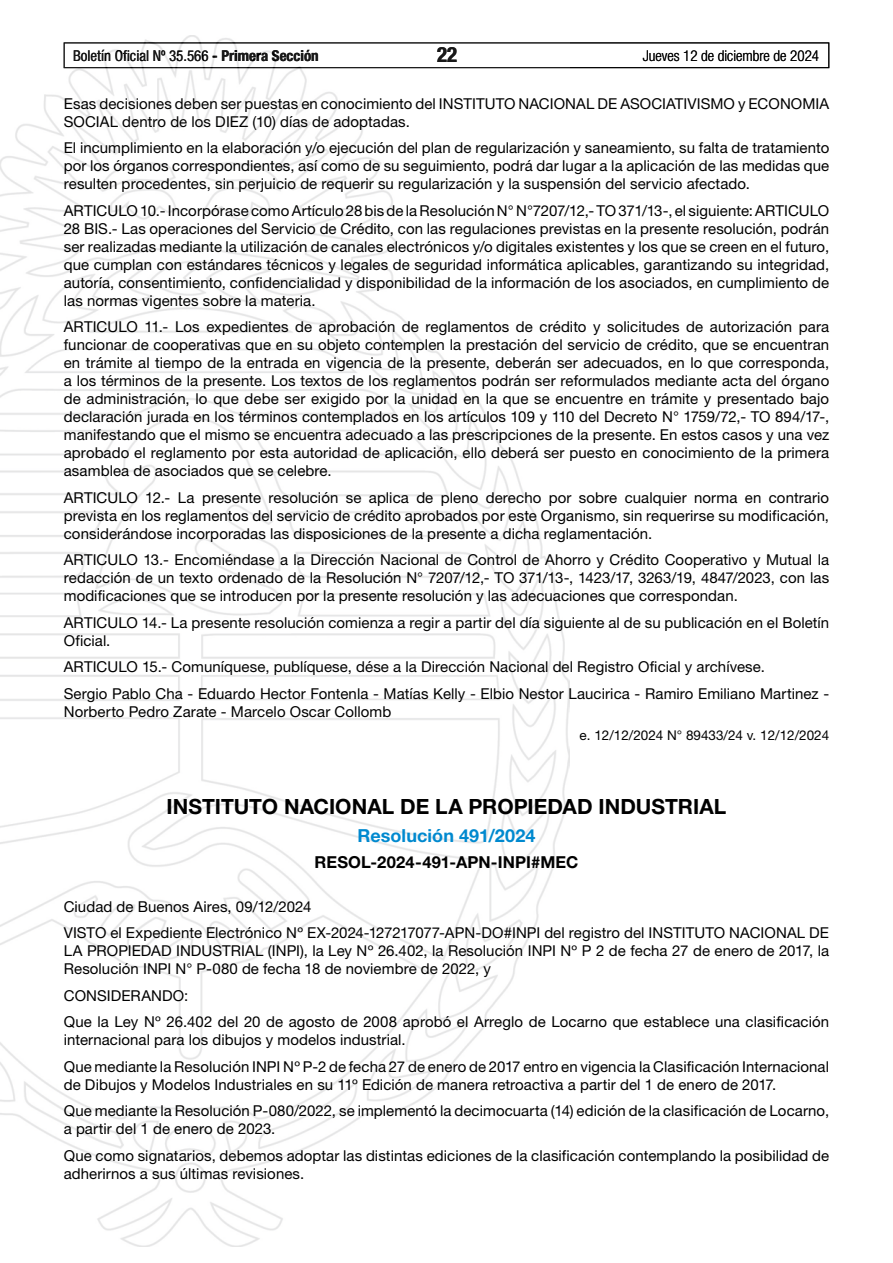
<style>
.page{position:relative;width:893px;height:1263px;background:#fff}
.page>*{position:absolute;margin:0;border:0;box-sizing:border-box;transform-origin:0 0}
.t1{font:700 21px "Helvetica Neue LT Std";color:#000}
.t2{font:700 condensed 21px "Helvetica Neue LT Std";color:#000}
.t3{font:700 18px "Helvetica Neue LT Std";letter-spacing:.005em;color:#0089cf}
.t4{font:700 16.5px "Helvetica Neue LT Std";letter-spacing:.01em;color:#000}
.t5{font:15px/18px "Helvetica Neue LT Std";letter-spacing:.005em;color:#000}
.t6{font:condensed 15px "Helvetica Neue LT Std";color:#000}
.t7{font:300 condensed 15px "Helvetica Neue LT Std";color:#000}
.t8{font:13.5px "Helvetica Neue LT Std";color:#000}
.s1{font-weight:700}
</style>
<div class="page">
<div style="left:64px;top:43px;width:765px;height:25px;border:1px solid #000"></div>
<img style="left:0;top:35px;width:569px;height:1211px">
<p class="t6" style="left:73px;top:47px;width:247px">Boletín Oficial Nº 35.566 <span class="s1">- Primera Sección</span></p>
<h1 class="t2" style="left:437px;top:42px;width:22px">22</h1>
<p class="t7" style="left:643px;top:47px;width:178px">Jueves 12 de diciembre de 2024</p>
<p class="t5" style="left:64px;top:94px;width:767px">Esas decisiones deben ser puestas en conocimiento del INSTITUTO NACIONAL DE ASOCIATIVISMO y ECONOMIA<br>SOCIAL dentro de los DIEZ (10) días de adoptadas.</p>
<p class="t5" style="left:64px;top:138px;width:767px;text-align:justify">El incumplimiento en la elaboración y/o ejecución del plan de regularización y saneamiento, su falta de tratamiento por los órganos correspondientes, así como de su seguimiento, podrá dar lugar a la aplicación de las medidas que resulten procedentes, sin perjuicio de requerir su regularización y la suspensión del servicio afectado.</p>
<p class="t5" style="left:64px;top:201px;width:767px;text-align:justify">ARTICULO 10.- Incorpórase como Artículo 28 bis de la Resolución N° N°7207/12,- TO 371/13-, el siguiente: ARTICULO 28 BIS.- Las operaciones del Servicio de Crédito, con las regulaciones previstas en la presente resolución, podrán ser realizadas mediante la utilización de canales electrónicos y/o digitales existentes y los que se creen en el futuro, que cumplan con estándares técnicos y legales de seguridad informática aplicables, garantizando su integridad, autoría, consentimiento, confidencialidad y disponibilidad de la información de los asociados, en cumplimiento de las normas vigentes sobre la materia.</p>
<p class="t5" style="left:64px;top:317px;width:767px;text-align:justify">ARTICULO 11.- Los expedientes de aprobación de reglamentos de crédito y solicitudes de autorización para funcionar de cooperativas que en su objeto contemplen la prestación del servicio de crédito, que se encuentran en trámite al tiempo de la entrada en vigencia de la presente, deberán ser adecuados, en lo que corresponda, a los términos de la presente. Los textos de los reglamentos podrán ser reformulados mediante acta del órgano de administración, lo que debe ser exigido por la unidad en la que se encuentre en trámite y presentado bajo declaración jurada en los términos contemplados en los artículos 109 y 110 del Decreto N° 1759/72,- TO 894/17-, manifestando que el mismo se encuentra adecuado a las prescripciones de la presente. En estos casos y una vez aprobado el reglamento por esta autoridad de aplicación, ello deberá ser puesto en conocimiento de la primera asamblea de asociados que se celebre.</p>
<p class="t5" style="left:64px;top:488px;width:767px;text-align:justify">ARTICULO 12.- La presente resolución se aplica de pleno derecho por sobre cualquier norma en contrario prevista en los reglamentos del servicio de crédito aprobados por este Organismo, sin requerirse su modificación, considerándose incorporadas las disposiciones de la presente a dicha reglamentación.</p>
<p class="t5" style="left:64px;top:550px;width:767px;text-align:justify">ARTICULO 13.- Encomiéndase a la Dirección Nacional de Control de Ahorro y Crédito Cooperativo y Mutual la redacción de un texto ordenado de la Resolución N° 7207/12,- TO 371/13-, 1423/17, 3263/19, 4847/2023, con las modificaciones que se introducen por la presente resolución y las adecuaciones que correspondan.</p>
<p class="t5" style="left:64px;top:613px;width:767px">ARTICULO 14.- La presente resolución comienza a regir a partir del día siguiente al de su publicación en el Boletín<br>Oficial.</p>
<p class="t5" style="left:64px;top:653px;width:767px;line-height:26.5px">ARTICULO 15.- Comuníquese, publíquese, dése a la Dirección Nacional del Registro Oficial y archívese.<br>Sergio Pablo Cha - Eduardo Hector Fontenla - Matías Kelly - Elbio Nestor Laucirica - Ramiro Emiliano Martinez -</p>
<p class="t5" style="left:64px;top:702px;width:329px">Norberto Pedro Zarate - Marcelo Oscar Collomb</p>
<p class="t8" style="left:580px;top:727px;width:251px">e. 12/12/2024 N° 89433/24 v. 12/12/2024</p>
<h1 class="t1" style="left:167px;top:793px;width:561px">INSTITUTO NACIONAL DE LA PROPIEDAD INDUSTRIAL</h1>
<p class="t3" style="left:357px;top:824px;width:179px">Resolución 491/2024</p>
<p class="t4" style="left:315px;top:852px;width:265px">RESOL-2024-491-APN-INPI#MEC</p>
<p class="t5" style="left:64px;top:893px;width:767px;line-height:26.5px">Ciudad de Buenos Aires, 09/12/2024<br>VISTO el Expediente Electrónico Nº EX-2024-127217077-APN-DO#INPI del registro del INSTITUTO NACIONAL DE</p>
<p class="t5" style="left:64px;top:942px;width:767px">LA PROPIEDAD INDUSTRIAL (INPI), la Ley Nº 26.402, la Resolución INPI Nº P 2 de fecha 27 de enero de 2017, la<br>Resolución INPI N° P-080 de fecha 18 de noviembre de 2022, y</p>
<p class="t5" style="left:64px;top:982px;width:767px;line-height:26.5px">CONSIDERANDO:<br>Que la Ley Nº 26.402 del 20 de agosto de 2008 aprobó el Arreglo de Locarno que establece una clasificación</p>
<p class="t5" style="left:64px;top:1026px;width:767px;line-height:26.5px">internacional para los dibujos y modelos industrial.<br>Que mediante la Resolución INPI Nº P-2 de fecha 27 de enero de 2017 entro en vigencia la Clasificación Internacional</p>
<p class="t5" style="left:64px;top:1071px;width:767px;line-height:26.5px">de Dibujos y Modelos Industriales en su 11º Edición de manera retroactiva a partir del 1 de enero de 2017.<br>Que mediante la Resolución P-080/2022, se implementó la decimocuarta (14) edición de la clasificación de Locarno,</p>
<p class="t5" style="left:64px;top:1115px;width:767px;line-height:26.5px">a partir del 1 de enero de 2023.<br>Que como signatarios, debemos adoptar las distintas ediciones de la clasificación contemplando la posibilidad de</p>
<p class="t5" style="left:64px;top:1164px;width:242px">adherirnos a sus últimas revisiones.</p>
</div>
